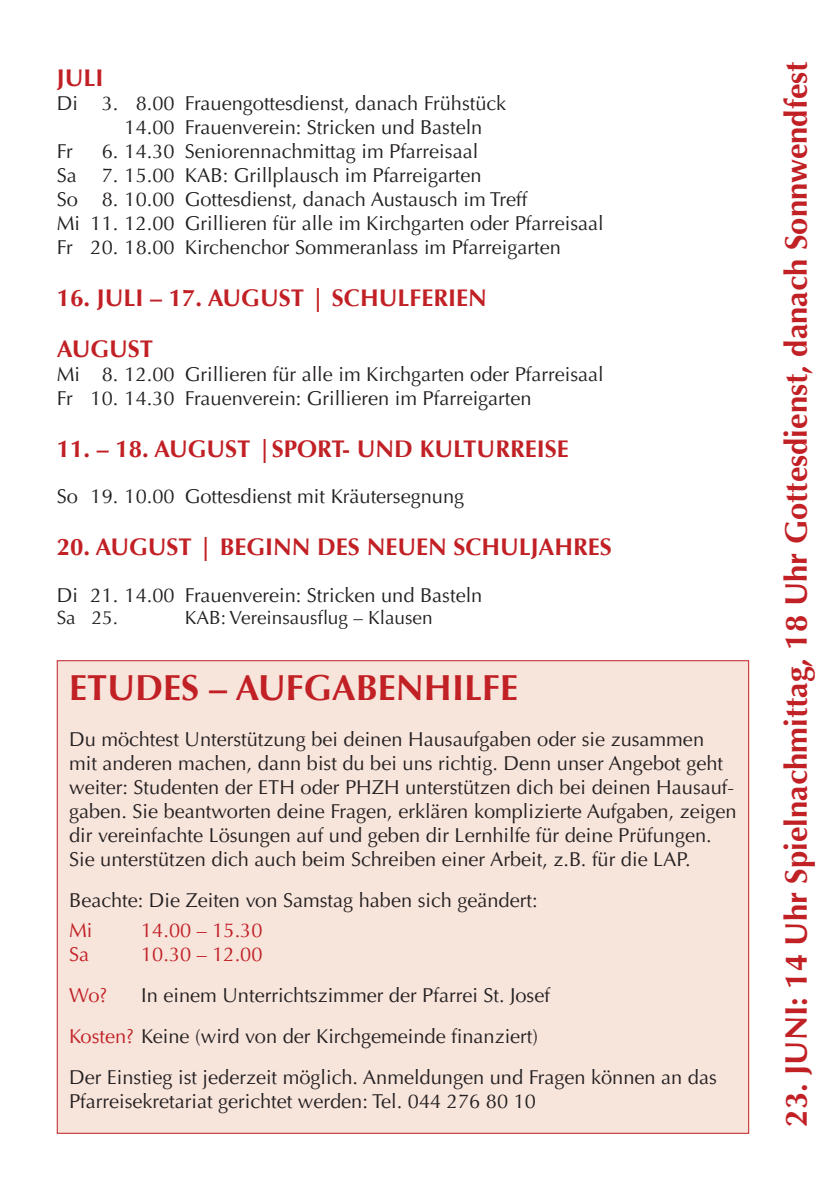
<style>
.page{position:relative;width:840px;height:1191px;background:#fff}
.page>*{position:absolute;margin:0;border:0;box-sizing:border-box;transform-origin:0 0}
.t1{font:700 36px "Optima LT";color:#c12025}
.t2{font:700 31px "Optima LT";color:#c12025}
.t3{font:700 24px/51.4px "Optima LT";color:#c12025}
.t4{font:20px/24px "Optima LT";color:#231f20}
.t5{font:20px "Optima LT";color:#c12025}
.t6{font:19px "Optima LT";color:#231f20}
.s1{color:#c12025}
</style>
<div class="page">
<div style="left:57px;top:660px;width:691px;height:473px;background:#f7e4db"></div>
<p class="t3" style="left:57px;top:53px;width:48px">JULI</p>
<p class="t4" style="left:57px;top:92px;width:451px">Di 3. 8.00 Frauengottesdienst, danach Frühstück</p>
<p class="t4" style="left:124px;top:116px;width:359px">14.00 Frauenverein: Stricken und Basteln</p>
<p class="t4" style="left:57px;top:140px;width:17px">Fr</p>
<p class="t4" style="left:57px;top:140px;width:548px;text-indent:45px">6. 14.30 Seniorennachmittag im Pfarreisaal<br>Sa 7. 15.00 KAB: Grillplausch im Pfarreigarten<br>So 8. 10.00 Gottesdienst, danach Austausch im Treff<br>Mi 11. 12.00 Grillieren für alle im Kirchgarten oder Pfarreisaal Fr 20. 18.00 Kirchenchor Sommeranlass im Pfarreigarten</p>
<p class="t3" style="left:57px;top:272px;width:431px">16. JULI – 17. AUGUST | SCHULFERIEN<br>AUGUST</p>
<p class="t4" style="left:57px;top:363px;width:548px">Mi 8. 12.00 Grillieren für alle im Kirchgarten oder Pfarreisaal<br>Fr 10. 14.30 Frauenverein: Grillieren im Pfarreigarten</p>
<p class="t3" style="left:57px;top:423px;width:513px">11. – 18. AUGUST |SPORT- UND KULTURREISE</p>
<p class="t4" style="left:57px;top:485px;width:408px">So 19. 10.00 Gottesdienst mit Kräutersegnung</p>
<p class="t3" style="left:57px;top:521px;width:556px">20. AUGUST | BEGINN DES NEUEN SCHULJAHRES</p>
<p class="t4" style="left:57px;top:583px;width:427px">Di 21. 14.00 Frauenverein: Stricken und Basteln</p>
<p class="t6" style="left:57px;top:607px;width:63px">Sa 25.</p>
<p class="t6" style="left:185px;top:607px;width:249px">KAB: Vereinsausflug – Klausen</p>
<h1 class="t1" style="left:69px;top:666px;width:450px">ETUDES – AUFGABENHILFE</h1>
<p class="t4" style="left:69px;top:728px;width:668px">Du möchtest Unterstützung bei deinen Hausaufgaben oder sie zusammen mit anderen machen, dann bist du bei uns richtig. Denn unser Angebot geht weiter: Studenten der ETH oder PHZH unterstützen dich bei deinen Hausauf&shy;gaben. Sie beantworten deine Fragen, erklären komplizierte Aufgaben, zeigen dir vereinfachte Lösungen auf und geben dir Lernhilfe für deine Prüfungen.<br>Sie unterstützen dich auch beim Schreiben einer Arbeit, z.B. für die LAP.</p>
<p class="t4" style="left:69px;top:889px;width:469px">Beachte: Die Zeiten von Samstag haben sich geändert:</p>
<p class="t5" style="left:69px;top:918px;width:25px">Mi</p>
<p class="t5" style="left:141px;top:918px;width:123px">14.00 – 15.30</p>
<p class="t5" style="left:69px;top:942px;width:21px">Sa</p>
<p class="t5" style="left:141px;top:942px;width:123px">10.30 – 12.00</p>
<p class="t5" style="left:69px;top:983px;width:40px">Wo?</p>
<p class="t4" style="left:69px;top:975px;width:649px;line-height:41px;text-indent:72px">In einem Unterrichtszimmer der Pfarrei St. Josef<br><span class="s1">Kosten?</span> Keine (wird von der Kirchgemeinde finanziert)<br>Der Einstieg ist jederzeit möglich. Anmeldungen und Fragen können an das</p>
<p class="t4" style="left:69px;top:1089px;width:468px">Pfarreisekretariat gerichtet werden: Tel. 044 276 80 10</p>
<h2 class="t2" style="left:777px;top:1126px;width:1066px;rotate:-90deg">23. JUNI: 14 Uhr Spielnachmittag, 18 Uhr Gottesdienst, danach Sonnwendfest</h2>
</div>
